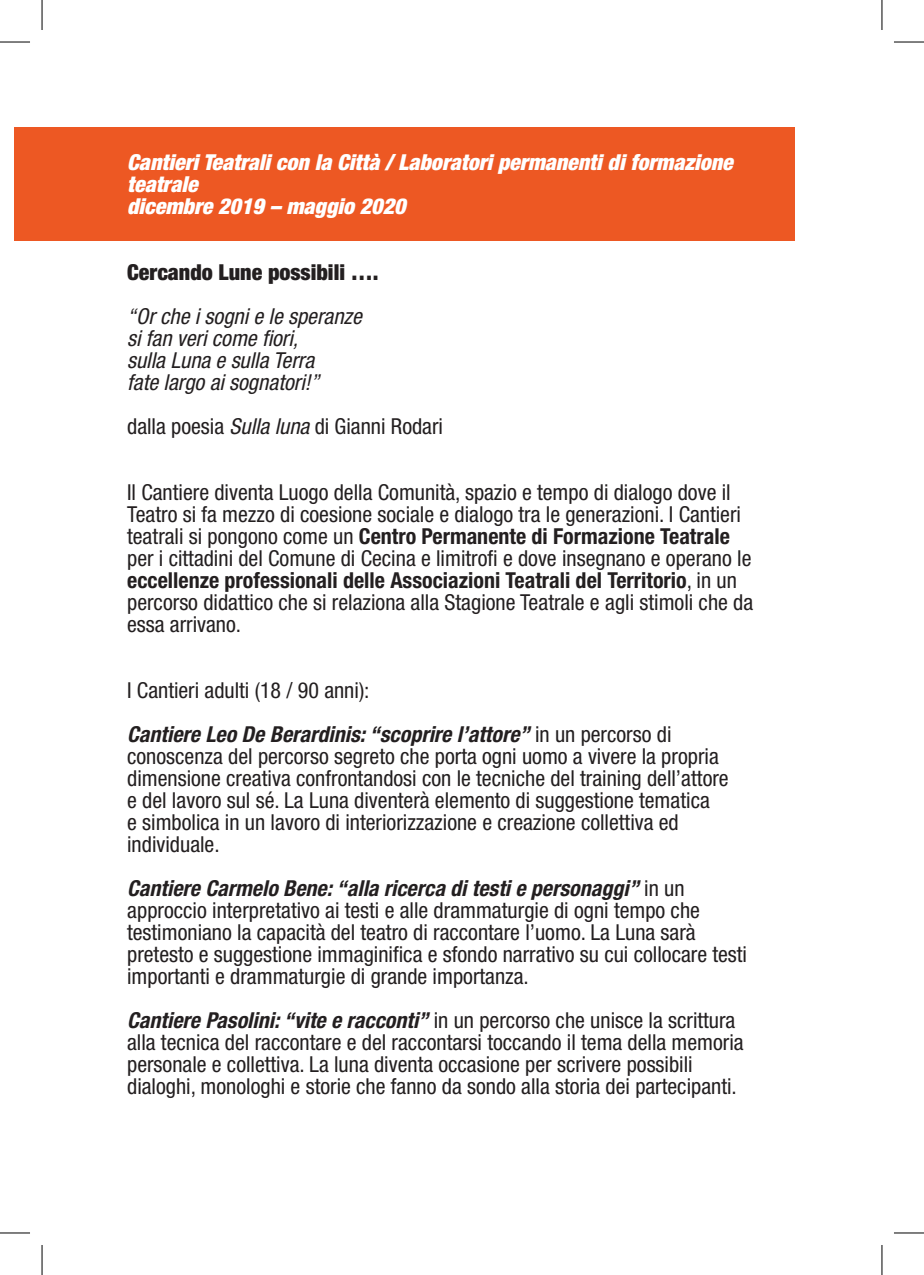
<style>
.page{position:relative;width:924px;height:1275px;background:#fff}
.page>*{position:absolute;margin:0;border:0;box-sizing:border-box;transform-origin:0 0}
.t1{font:condensed 22px/22px "Helvetica Neue LT Std";color:#231f20}
.t2{font:italic 900 condensed 22px/22px "Helvetica Neue LT Std";color:#fff}
.t3{font:italic condensed 22px/22px "Helvetica Neue LT Std";color:#231f20}
.t4{font:italic 700 condensed 22px/44px "Helvetica Neue LT Std";color:#231f20}
.t5{font:900 condensed 22px "Helvetica Neue LT Std";color:#231f20}
.s1{font-style:italic}
.s2{font-weight:700}
.s3{font-weight:400;font-style:normal}
.s4{font-weight:700;font-style:italic}
</style>
<div class="page">
<div style="left:14px;top:127px;width:780px;height:113px;background:#ed5823"></div>
<hr style="left:0;top:42px;width:30px;height:1px;background:#000">
<hr style="left:893px;top:42px;width:30px;height:1px;background:#000">
<hr style="left:0;top:1232px;width:30px;height:1px;background:#000">
<hr style="left:893px;top:1232px;width:30px;height:1px;background:#000">
<hr style="left:42px;top:0;width:1px;height:30px;background:#000">
<hr style="left:42px;top:1245px;width:1px;height:30px;background:#000">
<hr style="left:881px;top:0;width:1px;height:30px;background:#000">
<hr style="left:881px;top:1245px;width:1px;height:30px;background:#000">
<p class="t2" style="left:127px;top:151px;width:607px">Cantieri Teatrali con la Città / Laboratori permanenti di formazione teatrale<br>dicembre 2019 – maggio 2020</p>
<p class="t5" style="left:127px;top:258px;width:253px">Cercando Lune possibili ….</p>
<p class="t3" style="left:127px;top:305px;width:236px">“Or che i sogni e le speranze si fan veri come fiori,<br>sulla Luna e sulla Terra<br>fate largo ai sognatori!”</p>
<p class="t1" style="left:127px;top:415px;width:317px">dalla poesia <span class="s1">Sulla luna</span> di Gianni Rodari</p>
<p class="t1" style="left:127px;top:481px;width:627px">Il Cantiere diventa Luogo della Comunità, spazio e tempo di dialogo dove il Teatro si fa mezzo di coesione sociale e dialogo tra le generazioni. I Cantieri teatrali si pongono come un <span class="s2">Centro Permanente di Formazione Teatrale </span>per i cittadini del Comune di Cecina e limitrofi e dove insegnano e operano le <span class="s2">eccellenze professionali delle Associazioni Teatrali del Territorio</span>, in un percorso didattico che si relaziona alla Stagione Teatrale e agli stimoli che da essa arrivano.</p>
<p class="t4" style="left:127px;top:668px;width:545px"><span class="s3">I Cantieri adulti (18 / 90 anni):<br></span>Cantiere Leo De Berardinis: “scoprire l’attore” <span class="s3">in un percorso di</span></p>
<p class="t1" style="left:127px;top:745px;width:602px">conoscenza del percorso segreto che porta ogni uomo a vivere la propria dimensione creativa confrontandosi con le tecniche del training dell’attore e del lavoro sul sé. La Luna diventerà elemento di suggestione tematica<br>e simbolica in un lavoro di interiorizzazione e creazione collettiva ed individuale.</p>
<p class="t1" style="left:127px;top:877px;width:621px"><span class="s4">Cantiere Carmelo Bene: “alla ricerca di testi e personaggi”</span> in un approccio interpretativo ai testi e alle drammaturgie di ogni tempo che testimoniano la capacità del teatro di raccontare l’uomo. La Luna sarà pretesto e suggestione immaginifica e sfondo narrativo su cui collocare testi importanti e drammaturgie di grande importanza.</p>
<p class="t1" style="left:127px;top:1009px;width:617px"><span class="s4">Cantiere Pasolini: “vite e racconti”</span> in un percorso che unisce la scrittura alla tecnica del raccontare e del raccontarsi toccando il tema della memoria personale e collettiva. La luna diventa occasione per scrivere possibili dialoghi, monologhi e storie che fanno da sondo alla storia dei partecipanti.</p>
</div>
